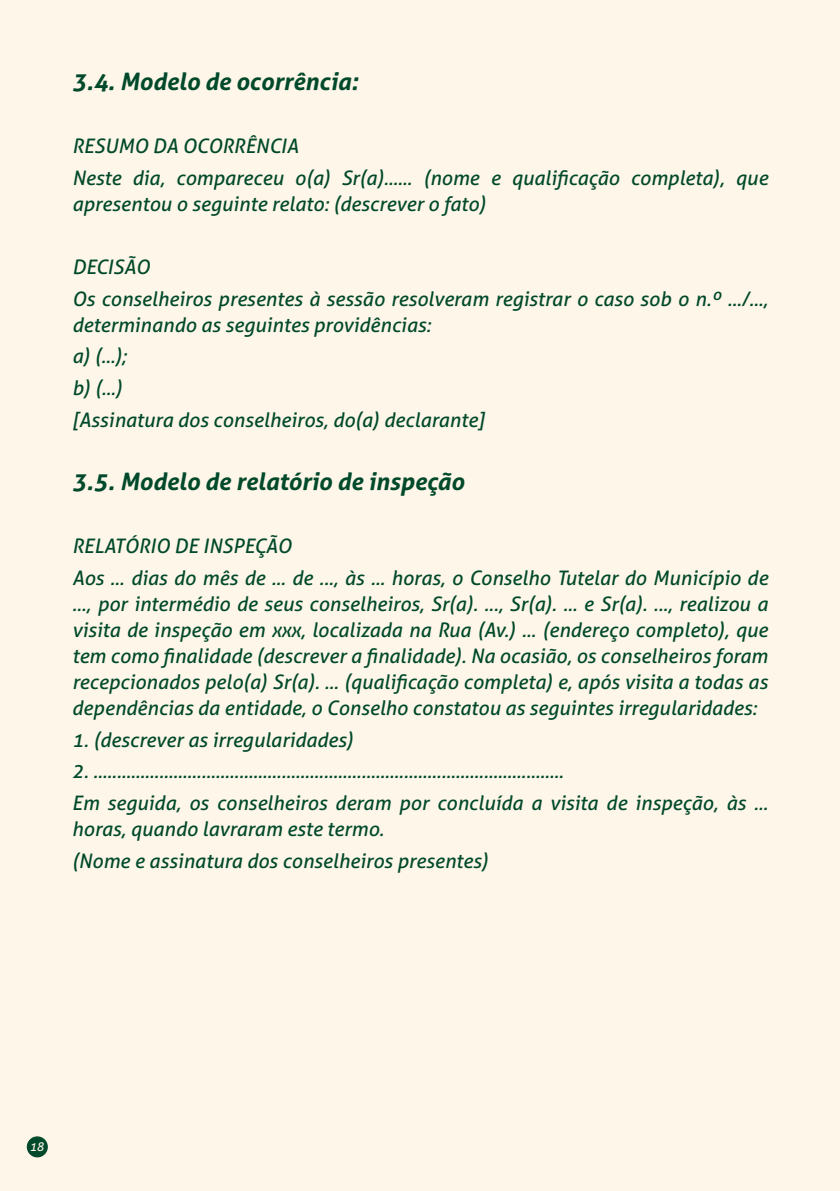
<style>
.page{position:relative;width:840px;height:1191px;background:#fff}
.page>*{position:absolute;margin:0;border:0;box-sizing:border-box;transform-origin:0 0}
.t1{font:italic 700 24px "Aller";color:#00492a}
.t2{font:italic 20px/31.6px "Aller";color:#00492a}
.t3{font:italic 12.2px "Aller";color:#fef6e8}
</style>
<div class="page">
<div style="left:0;top:0;width:839px;height:1191px;background:#fef6e8"></div>
<div style="left:27px;top:1136px;width:21px;height:21px;background:#00492a;border-radius:50%"></div>
<p class="t1" style="left:72px;top:66px;width:287px">3.4. Modelo de ocorrência:</p>
<p class="t2" style="left:72px;top:130px;width:697px">RESUMO DA OCORRÊNCIA<br>Neste dia, compareceu o(a) Sr(a)...... (nome e qualificação completa), que</p>
<p class="t2" style="left:72px;top:187px;width:415px">apresentou o seguinte relato: (descrever o fato)</p>
<p class="t2" style="left:72px;top:251px;width:697px">DECISÃO<br>Os conselheiros presentes à sessão resolveram registrar o caso sob o n.º .../...,</p>
<p class="t2" style="left:72px;top:308px;width:413px">determinando as seguintes providências:<br>a) (...);<br>b) (...)<br>[Assinatura dos conselheiros, do(a) declarante]</p>
<p class="t1" style="left:72px;top:466px;width:393px">3.5. Modelo de relatório de inspeção</p>
<p class="t2" style="left:72px;top:530px;width:697px">RELATÓRIO DE INSPEÇÃO<br>Aos ... dias do mês de ... de ..., às ... horas, o Conselho Tutelar do Município de</p>
<p class="t2" style="left:72px;top:591px;width:697px;line-height:26px;text-align:justify">..., por intermédio de seus conselheiros, Sr(a). ..., Sr(a). ... e Sr(a). ..., realizou a visita de inspeção em xxx, localizada na Rua (Av.) ... (endereço completo), que tem como finalidade (descrever a finalidade). Na ocasião, os conselheiros foram recepcionados pelo(a) Sr(a). ... (qualificação completa) e, após visita a todas as dependências da entidade, o Conselho constatou as seguintes irregularidades:</p>
<p class="t2" style="left:72px;top:724px;width:283px">1. (descrever as irregularidades)</p>
<p class="t2" style="left:72px;top:755px;width:697px">2. ....................................................................................................<br>Em seguida, os conselheiros deram por concluída a visita de inspeção, às ...</p>
<p class="t2" style="left:72px;top:813px;width:418px">horas, quando lavraram este termo.<br>(Nome e assinatura dos conselheiros presentes)</p>
<p class="t3" style="left:29px;top:1138px;width:16px">18</p>
</div>
